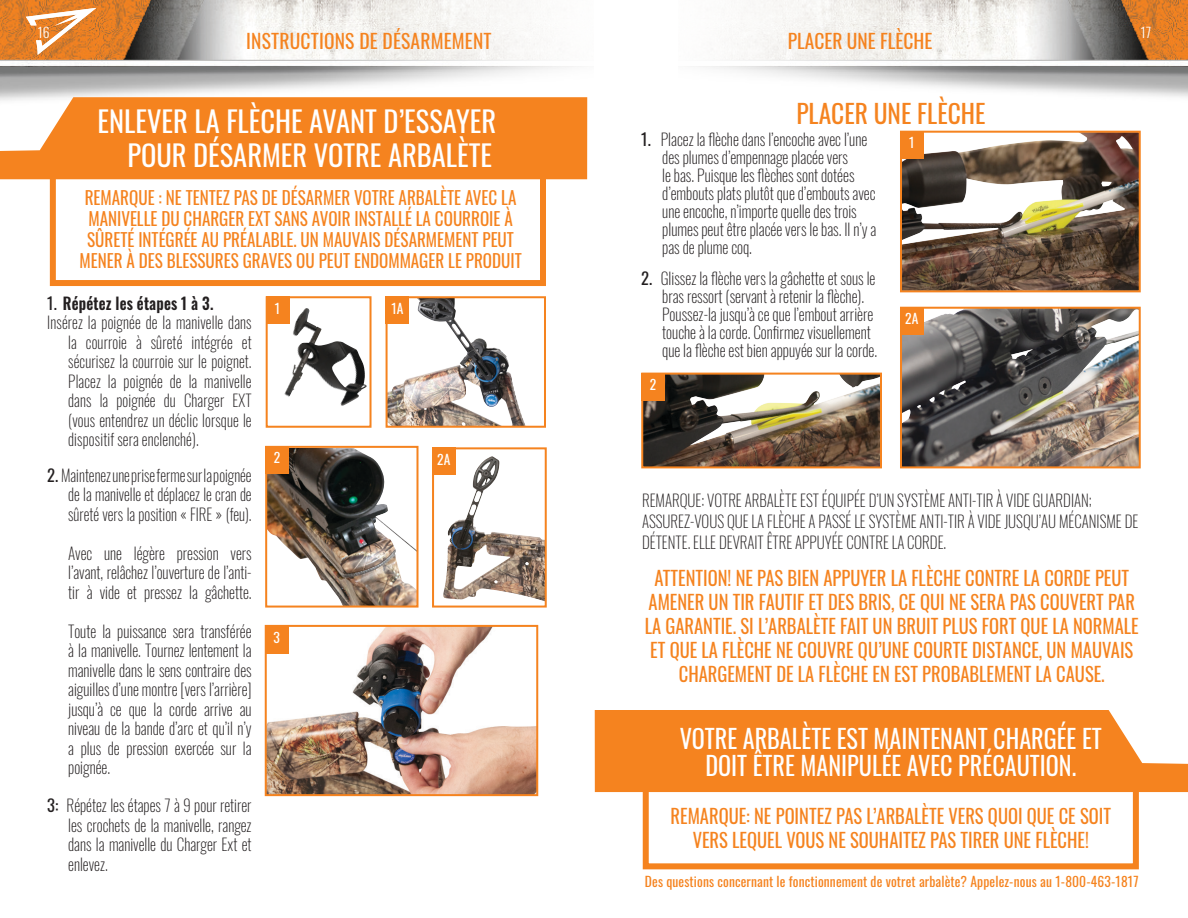
<style>
.page{position:relative;width:1188px;height:918px;background:#fff}
.page>*{position:absolute;margin:0;border:0;box-sizing:border-box;transform-origin:0 0}
.t1{font:28.5px/34.2px "Oswald";color:#fff;text-align:right}
.t2{font:25.5px/27px "Oswald";color:#fff;text-align:center;scale:.95 1}
.t3{font:25.5px "Oswald";color:#f5831f}
.t4{font:19.5px/24px "Oswald";color:#f5831f;text-align:center;scale:.95 1}
.t5{font:19.5px "Oswald";color:#f5831f}
.t6{font:18px/21px "Oswald";color:#f5831f;text-align:center;scale:.95 1}
.t7{font:200 16.5px/19.5px "Oswald";color:#231f20;text-align:justify;scale:.91 1}
.t8{font:200 16.5px/19.5px "Oswald";color:#231f20;text-align:justify;scale:.93 1}
.t9{font:200 16.5px/18px "Oswald";color:#231f20;scale:.94 1}
.t10{font:600 16.5px "Oswald";letter-spacing:.01em;color:#231f20;scale:.91 1}
.t11{font:300 13.8px "Oswald";color:#fff}
.t12{font:13.5px "Oswald";letter-spacing:.01em;color:#f5831f}
.t13{font:13.5px "Oswald";color:#fff}
.s1{font-weight:400}
</style>
<div class="page">
<img style="left:0;top:0;width:588px;height:106px">
<img style="left:698px;top:0;width:490px;height:97px">
<svg style="left:26px;top:8px;width:70px;height:47px"></svg>
<img style="left:284px;top:308px;width:83px;height:98px">
<div style="left:266px;top:296px;width:106px;height:132px;border:2px solid #f5831f"></div>
<img style="left:443px;top:456px;width:101px;height:145px">
<div style="left:432px;top:447px;width:115px;height:161px;border:2px solid #f5831f"></div>
<img style="left:389px;top:299px;width:136px;height:126px">
<div style="left:386px;top:296px;width:160px;height:132px;border:2px solid #f5831f"></div>
<div style="left:50px;top:154px;width:496px;height:132px;border:6px solid #f5831f"></div>
<img style="left:268px;top:449px;width:148px;height:156px">
<div style="left:265px;top:446px;width:154px;height:162px;border:2px solid #f5831f"></div>
<div style="left:266px;top:296px;width:23px;height:28px;background:#f5831f"></div>
<div style="left:432px;top:447px;width:24px;height:28px;background:#f5831f"></div>
<div style="left:386px;top:296px;width:23px;height:28px;background:#f5831f"></div>
<div style="left:265px;top:446px;width:24px;height:28px;background:#f5831f"></div>
<svg style="left:0;top:97px;width:587px;height:82px;background:#f58b2d"></svg>
<img style="left:903px;top:134px;width:235px;height:155px">
<div style="left:900px;top:131px;width:241px;height:161px;border:2px solid #f5831f"></div>
<img style="left:903px;top:310px;width:235px;height:155px">
<div style="left:900px;top:307px;width:241px;height:161px;border:2px solid #f5831f"></div>
<img style="left:644px;top:376px;width:235px;height:89px">
<div style="left:641px;top:373px;width:241px;height:95px;border:2px solid #f5831f"></div>
<div style="left:900px;top:131px;width:24px;height:28px;background:#f5831f"></div>
<div style="left:900px;top:307px;width:24px;height:28px;background:#f5831f"></div>
<div style="left:641px;top:373px;width:24px;height:27px;background:#f5831f"></div>
<div style="left:643px;top:777px;width:496px;height:92px;border:6px solid #f5831f"></div>
<div style="left:595px;top:710px;width:593px;height:82px;background:#f5831f"></div>
<img style="left:268px;top:628px;width:267px;height:165px">
<div style="left:265px;top:625px;width:273px;height:171px;border:2px solid #f5831f"></div>
<div style="left:265px;top:626px;width:24px;height:28px;background:#f5831f"></div>
<p class="t11" style="left:38px;top:20px;width:13px">16</p>
<p class="t11" style="left:1141px;top:20px;width:12px">17</p>
<p class="t5" style="left:246px;top:23px;width:247px">INSTRUCTIONS DE DÉSARMEMENT</p>
<p class="t5" style="left:788px;top:23px;width:146px">PLACER UNE FLÈCHE</p>
<p class="t1" style="left:98px;top:101px;width:400px">ENLEVER LA FLÈCHE AVANT D’ESSAYER<br>POUR DÉSARMER VOTRE ARBALÈTE</p>
<p class="t6" style="left:79px;top:186px;width:467px">REMARQUE : NE TENTEZ PAS DE DÉSARMER VOTRE ARBALÈTE AVEC LA MANIVELLE DU CHARGER EXT SANS AVOIR INSTALLÉ LA COURROIE À SÛRETÉ INTÉGRÉE AU PRÉALABLE. UN MAUVAIS DÉSARMEMENT PEUT MENER À DES BLESSURES GRAVES OU PEUT ENDOMMAGER LE PRODUIT</p>
<p class="t10" style="left:47px;top:294px;width:184px"><span class="s1">1.</span> Répétez les étapes 1 à 3.</p>
<p class="t7" style="left:68px;top:311px;width:203px;text-indent:-21px">Insérez la poignée de la manivelle dans la courroie à sûreté intégrée et sécurisez la courroie sur le poignet.<br>Placez la poignée de la manivelle dans la poignée du Charger EXT (vous entendrez un déclic lorsque le dispositif sera enclenché).</p>
<p class="t7" style="left:68px;top:463px;width:203px;text-indent:-21px"><span class="s1">2.</span> Maintenez une prise ferme sur la poignée de la manivelle et déplacez le cran de sûreté vers la position « FIRE » (feu).</p>
<p class="t8" style="left:68px;top:541px;width:199px">Avec une légère pression vers l’avant, relâchez l’ouverture de l’anti&shy;tir à vide et pressez la gâchette.</p>
<p class="t8" style="left:68px;top:619px;width:199px">Toute la puissance sera transférée à la manivelle. Tournez lentement la manivelle dans le sens contraire des aiguilles d’une montre [vers l’arrière] jusqu’à ce que la corde arrive au niveau de la bande d’arc et qu’il n’y a plus de pression exercée sur la poignée.</p>
<p class="t8" style="left:68px;top:794px;width:199px;text-indent:-21px"><span class="s1">3:</span> Répétez les étapes 7 à 9 pour retirer les crochets de la manivelle, rangez dans la manivelle du Charger Ext et enlevez.</p>
<p class="t13" style="left:275px;top:296px;width:7px">1</p>
<p class="t13" style="left:274px;top:446px;width:8px">2</p>
<p class="t13" style="left:273px;top:626px;width:8px">3</p>
<p class="t13" style="left:391px;top:296px;width:14px">1A</p>
<p class="t13" style="left:437px;top:447px;width:15px">2A</p>
<p class="t3" style="left:796px;top:91px;width:191px">PLACER UNE FLÈCHE</p>
<p class="t9" style="left:662px;top:128px;width:229px;text-indent:-21px"><span class="s1">1.</span> Placez la flèche dans l’encoche avec l’une des plumes d’empennage placée vers<br>le bas. Puisque les flèches sont dotées d’embouts plats plutôt que d’embouts avec une encoche, n’importe quelle des trois plumes peut être placée vers le bas. Il n’y a pas de plume coq.</p>
<p class="t9" style="left:662px;top:268px;width:230px;text-indent:-21px"><span class="s1">2.</span> Glissez la flèche vers la gâchette et sous le bras ressort (servant à retenir la flèche).<br>Poussez-la jusqu’à ce que l’embout arrière touche à la corde. Confirmez visuellement que la flèche est bien appuyée sur la corde.</p>
<p class="t13" style="left:909px;top:131px;width:7px">1</p>
<p class="t13" style="left:905px;top:307px;width:15px">2A</p>
<p class="t13" style="left:650px;top:373px;width:8px">2</p>
<p class="t7" style="left:642px;top:488px;width:547px;line-height:21px;text-align:left">REMARQUE: VOTRE ARBALÈTE EST ÉQUIPÉE D’UN SYSTÈME ANTI-TIR À VIDE GUARDIAN;<br>ASSUREZ-VOUS QUE LA FLÈCHE A PASSÉ LE SYSTÈME ANTI-TIR À VIDE JUSQU’AU MÉCANISME DE<br>DÉTENTE. ELLE DEVRAIT ÊTRE APPUYÉE CONTRE LA CORDE.</p>
<p class="t4" style="left:645px;top:565px;width:522px">ATTENTION! NE PAS BIEN APPUYER LA FLÈCHE CONTRE LA CORDE PEUT AMENER UN TIR FAUTIF ET DES BRIS, CE QUI NE SERA PAS COUVERT PAR LA GARANTIE. SI L’ARBALÈTE FAIT UN BRUIT PLUS FORT QUE LA NORMALE ET QUE LA FLÈCHE NE COUVRE QU’UNE COURTE DISTANCE, UN MAUVAIS CHARGEMENT DE LA FLÈCHE EN EST PROBABLEMENT LA CAUSE.</p>
<p class="t2" style="left:680px;top:723px;width:446px">VOTRE ARBALÈTE EST MAINTENANT CHARGÉE ET<br>DOIT ÊTRE MANIPULÉE AVEC PRÉCAUTION.</p>
<p class="t4" style="left:671px;top:802px;width:465px">REMARQUE: NE POINTEZ PAS L’ARBALÈTE VERS QUOI QUE CE SOIT<br>VERS LEQUEL VOUS NE SOUHAITEZ PAS TIRER UNE FLÈCHE!</p>
<p class="t12" style="left:645px;top:869px;width:495px">Des questions concernant le fonctionnement de votret arbalète? Appelez-nous au 1-800-463-1817</p>
</div>
